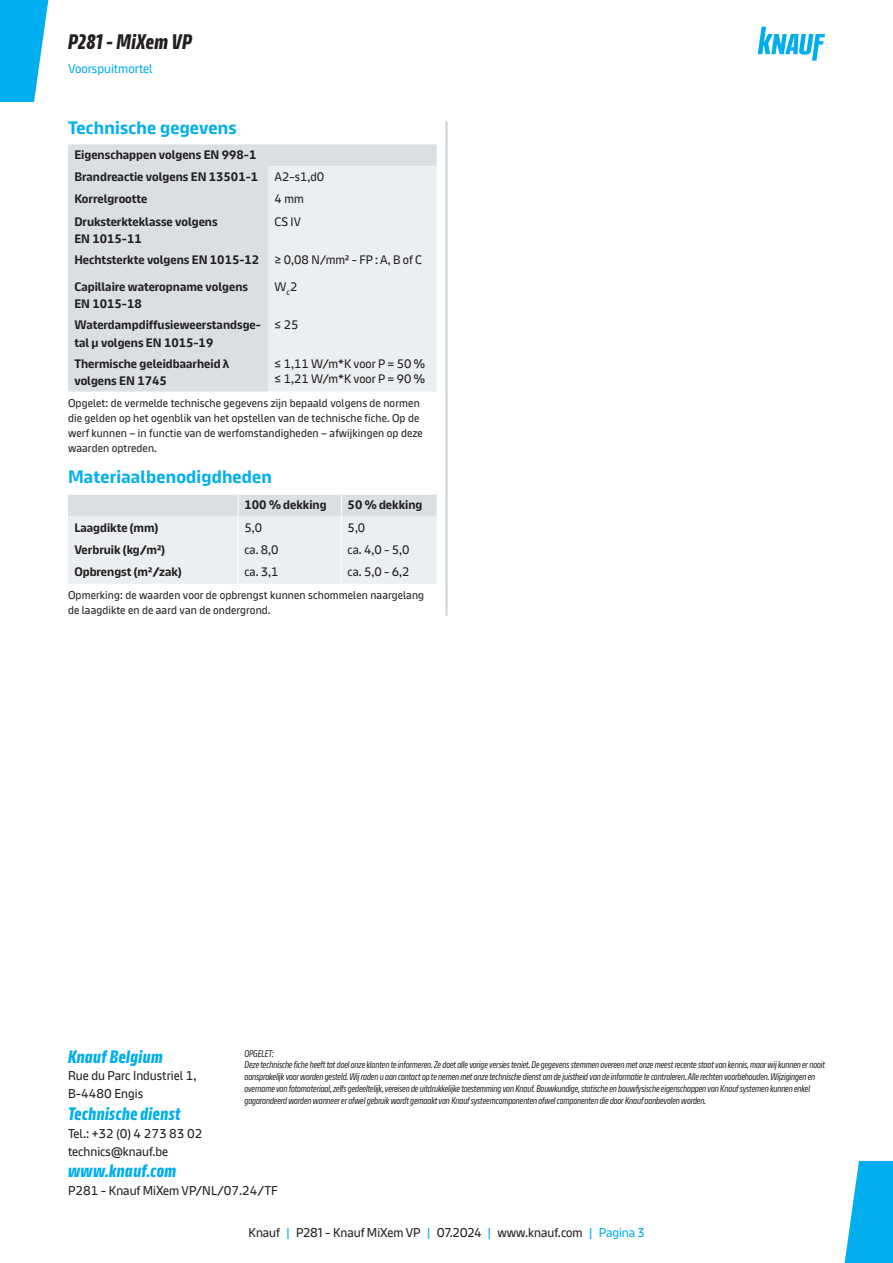
<style>
.page{position:relative;width:893px;height:1263px;background:#fff}
.page>*{position:absolute;margin:0;border:0;box-sizing:border-box;transform-origin:0 0}
.Data_Sheet_Chapter{font:700 21px "Knauf Head";letter-spacing:.025em;color:#231f20}
.t1{font:700 18px "Knauf Head";letter-spacing:.025em;color:#00aeef}
.Description_Headline{font:700 18px "Knauf";letter-spacing:.01em;color:#00aeef}
.Pagina{font:12.75px "Knauf";color:#231f20}
.Data_Sheet_Name{font:12.75px "Knauf";color:#00aeef}
.Tab_Head{font:700 12.3px/17.2px "Knauf";color:#231f20}
.Tab_Text{font:12.3px/14.7px "Knauf";color:#231f20}
.Note_sous_tableaux{font:11.25px/15px "Knauf";letter-spacing:.01em;color:#231f20}
.Impressum_Legal_Text{font:9.75px/11.7px "Knauf Head";letter-spacing:-.01em;color:#231f20}
.s1{color:#00aeef}
</style>
<div class="page">
<svg style="left:844px;top:1161px;width:49px;height:102px"></svg>
<svg style="left:0;top:0;width:49px;height:102px"></svg>
<div style="left:68px;top:144px;width:200px;height:247px;background:#dadfe4"></div>
<svg style="left:268px;top:144px;width:169px;height:247px;background:#eaedef"></svg>
<svg style="left:68px;top:494px;width:369px;height:90px;background:#e8ebee"></svg>
<hr style="left:446px;top:122px;width:1px;height:494px;background:#c6ced4">
<svg style="left:758px;top:27px;width:67px;height:34px"></svg>
<p class="Data_Sheet_Chapter" style="left:68px;top:31px;width:125px">P281 - MiXem VP</p>
<p class="Data_Sheet_Name" style="left:68px;top:61px;width:86px">Voorspuitmortel</p>
<p class="Description_Headline" style="left:68px;top:118px;width:170px">Technische gegevens</p>
<p class="Tab_Head" style="left:74px;top:146px;width:183px">Eigenschappen volgens EN 998-1</p>
<p class="Tab_Head" style="left:74px;top:168px;width:185px">Brandreactie volgens EN 13501-1</p>
<p class="Tab_Text" style="left:275px;top:169px;width:51px">A2-s1,d0</p>
<p class="Tab_Head" style="left:74px;top:190px;width:75px">Korrelgrootte</p>
<p class="Tab_Text" style="left:275px;top:191px;width:31px">4 mm</p>
<p class="Tab_Head" style="left:74px;top:213px;width:145px">Druksterkteklasse volgens<br>EN 1015-11</p>
<p class="Tab_Text" style="left:275px;top:214px;width:28px">CS IV</p>
<p class="Tab_Head" style="left:74px;top:251px;width:186px">Hechtsterkte volgens EN 1015-12</p>
<p class="Tab_Text" style="left:275px;top:252px;width:149px">≥ 0,08 N/mm² - FP : A, B of C</p>
<p class="Tab_Head" style="left:74px;top:278px;width:175px">Capillaire wateropname volgens<br>EN 1015-18</p>
<p class="Tab_Text" style="left:275px;top:279px;width:24px">W<sub>c</sub>2</p>
<p class="Tab_Head" style="left:74px;top:316px;width:188px">Waterdampdiffusieweerstandsge&shy;tal μ volgens EN 1015-19</p>
<p class="Tab_Text" style="left:275px;top:318px;width:26px">≤ 25</p>
<p class="Tab_Head" style="left:74px;top:355px;width:156px">Thermische geleidbaarheid λ volgens EN 1745</p>
<p class="Tab_Text" style="left:275px;top:356px;width:152px">≤ 1,11 W/m*K voor P = 50 % ≤ 1,21 W/m*K voor P = 90 %</p>
<p class="Note_sous_tableaux" style="left:68px;top:395px;width:356px">Opgelet: de vermelde technische gegevens zijn bepaald volgens de normen die gelden op het ogenblik van het opstellen van de technische fiche. Op de werf kunnen – in functie van de werfomstandigheden – afwijkingen op deze waarden optreden.</p>
<p class="Description_Headline" style="left:68px;top:467px;width:206px">Materiaalbenodigdheden</p>
<p class="Tab_Head" style="left:244px;top:496px;width:84px">100 % dekking</p>
<p class="Tab_Head" style="left:348px;top:496px;width:76px">50 % dekking</p>
<p class="Tab_Head" style="left:74px;top:518px;width:85px">Laagdikte (mm)</p>
<p class="Tab_Text" style="left:244px;top:520px;width:19px">5,0</p>
<p class="Tab_Text" style="left:348px;top:520px;width:19px">5,0</p>
<p class="Tab_Head" style="left:74px;top:541px;width:92px">Verbruik (kg/m²)</p>
<p class="Tab_Text" style="left:244px;top:542px;width:36px">ca. 8,0</p>
<p class="Tab_Text" style="left:348px;top:542px;width:64px">ca. 4,0 - 5,0</p>
<p class="Tab_Head" style="left:74px;top:563px;width:109px">Opbrengst (m²/zak)</p>
<p class="Tab_Text" style="left:244px;top:565px;width:36px">ca. 3,1</p>
<p class="Tab_Text" style="left:348px;top:565px;width:64px">ca. 5,0 - 6,2</p>
<p class="Note_sous_tableaux" style="left:68px;top:587px;width:358px">Opmerking: de waarden voor de opbrengst kunnen schommelen naargelang de laagdikte en de aard van de ondergrond.</p>
<p class="t1" style="left:68px;top:1047px;width:96px">Knauf Belgium</p>
<p class="Pagina" style="left:68px;top:1069px;width:130px">Rue du Parc Industriel 1,</p>
<p class="Pagina" style="left:68px;top:1087px;width:77px">B-4480 Engis</p>
<p class="t1" style="left:68px;top:1104px;width:114px">Technische dienst</p>
<p class="Pagina" style="left:68px;top:1126px;width:136px">Tel.: +32 (0) 4 273 83 02</p>
<p class="Pagina" style="left:68px;top:1144px;width:102px">technics@knauf.be</p>
<p class="t1" style="left:68px;top:1161px;width:110px">www.knauf.com</p>
<p class="Pagina" style="left:68px;top:1183px;width:211px">P281 - Knauf MiXem VP/NL/07.24/TF</p>
<p class="Impressum_Legal_Text" style="left:244px;top:1047px;width:582px">OPGELET:<br>Deze technische fiche heeft tot doel onze klanten te informeren. Ze doet alle vorige versies teniet. De gegevens stemmen overeen met onze meest recente staat van kennis, maar wij kunnen er nooit aansprakelijk voor worden gesteld. Wij raden u aan contact op te nemen met onze technische dienst om de juistheid van de informatie te controleren. Alle rechten voorbehouden. Wijzigingen en overname van fotomateriaal, zelfs gedeeltelijk, vereisen de uitdrukkelijke toestemming van Knauf. Bouwkundige, statische en bouwfysische eigenschappen van Knauf systemen kunnen enkel gagarandeerd worden wanneer er ofwel gebruik wordt gemaakt van Knauf systeemcomponenten ofwel componenten die door Knauf aanbevolen worden.</p>
<p class="Pagina" style="left:249px;top:1226px;width:397px">Knauf <span class="s1">|</span> P281 - Knauf MiXem VP <span class="s1">|</span> 07.2024 <span class="s1">|</span> www.knauf.com <span class="s1">| Pagina 3</span></p>
</div>
